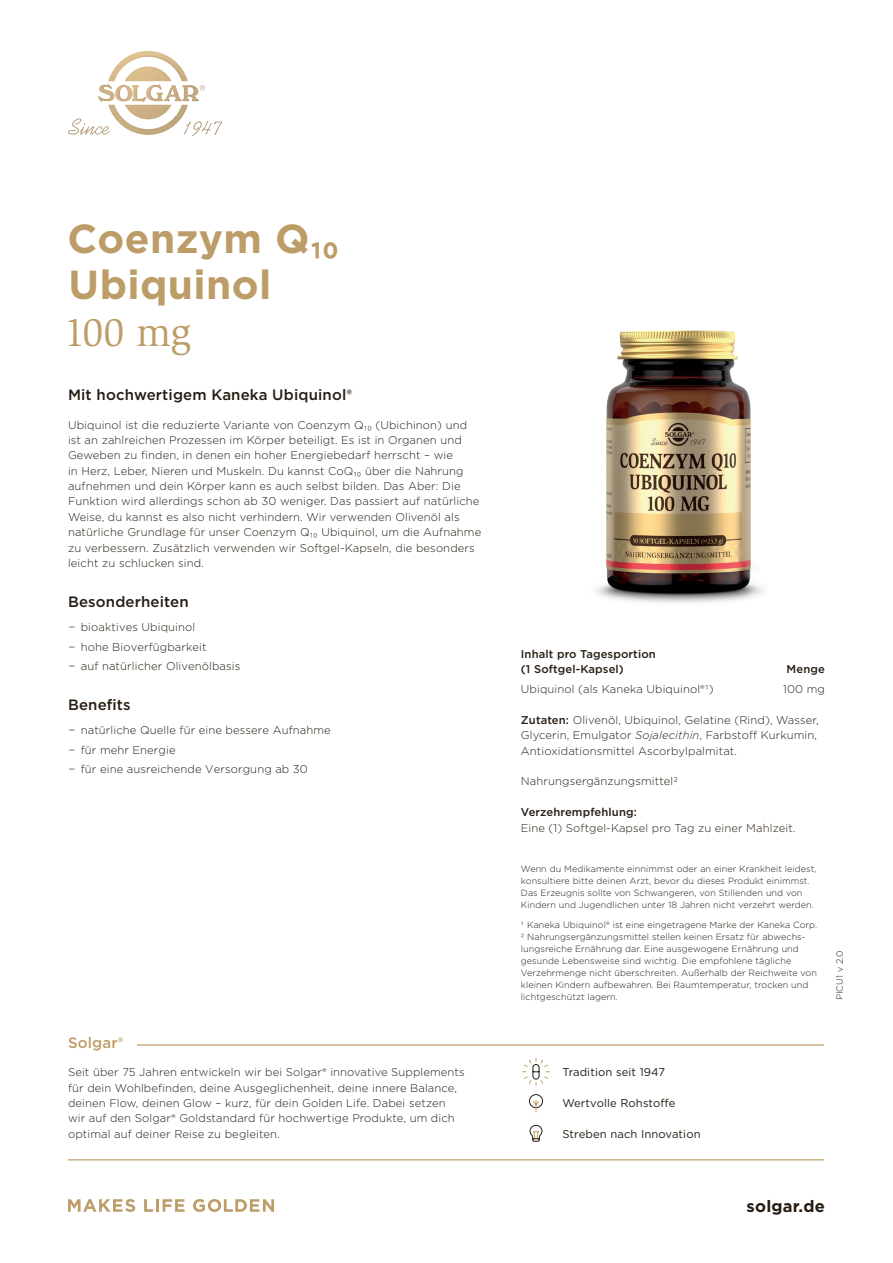
<style>
.page{position:relative;width:893px;height:1263px;background:#fff}
.page>*{position:absolute;margin:0;border:0;box-sizing:border-box;transform-origin:0 0}
.t1{font:700 40.5px/46.5px "Gotham";letter-spacing:.01em;color:#bd9d67}
.t2{font:40.5px "Slimbach Std";color:#bd9d67}
.t3{font:700 16.5px "Gotham";letter-spacing:.015em;color:#261c12}
.t4{font:500 15px "Gotham";letter-spacing:.01em;color:#261c12}
.t5{font:500 15px "Gotham";letter-spacing:.01em;color:#bd9d67}
.t6{font:300 11.25px/15.5px "Gotham";letter-spacing:.01em;color:#261c12}
.t7{font:500 11.25px/15.5px "Gotham";letter-spacing:.01em;color:#261c12}
.t8{font:11.25px "Gotham";letter-spacing:.01em;color:#261c12}
.t9{font:300 9px/12px "Gotham";letter-spacing:.01em;color:#261c12}
.s1{font-weight:500}
.s2{font-style:italic}
</style>
<div class="page">
<svg style="left:522px;top:1058px;width:28px;height:28px"></svg>
<hr style="left:137px;top:1044px;width:687px;height:1px;background:#bd9d67">
<hr style="left:68px;top:1159px;width:756px;height:1px;background:#bd9d67">
<svg style="left:68px;top:1199px;width:67px;height:13px"></svg>
<svg style="left:144px;top:1199px;width:41px;height:13px"></svg>
<svg style="left:193px;top:1199px;width:81px;height:13px"></svg>
<img style="left:148px;top:105px;width:40px;height:30px">
<img style="left:214px;top:121px;width:8px;height:14px">
<img style="left:202px;top:121px;width:6px;height:14px">
<svg style="left:92px;top:126px;width:15px;height:8px"></svg>
<img style="left:72px;top:119px;width:7px;height:14px">
<svg style="left:183px;top:122px;width:16px;height:13px"></svg>
<img style="left:125px;top:105px;width:46px;height:14px">
<img style="left:115px;top:85px;width:27px;height:16px">
<svg style="left:99px;top:84px;width:9px;height:4px"></svg>
<img style="left:182px;top:85px;width:7px;height:16px">
<img style="left:146px;top:85px;width:28px;height:16px">
<svg style="left:200px;top:85px;width:5px;height:5px"></svg>
<img style="left:124px;top:51px;width:24px;height:8px">
<img style="left:125px;top:67px;width:46px;height:14px">
<svg style="left:529px;top:1124px;width:14px;height:18px"></svg>
<div style="left:529px;top:1094px;width:14px;height:14px;border:1px solid #261c12;border-radius:50%"></div>
<svg style="left:532px;top:1100px;width:8px;height:13px"></svg>
<img style="left:595px;top:330px;width:169px;height:273px">
<h1 class="t1" style="left:68px;top:215px;width:272px">Coenzym Q₁₀<br>Ubiquinol</h1>
<h1 class="t2" style="left:64px;top:309px;width:128px">100 mg</h1>
<h3 class="t4" style="left:68px;top:385px;width:286px">Mit hochwertigem Kaneka Ubiquinol®</h3>
<p class="t6" style="left:68px;top:417px;width:415px">Ubiquinol ist die reduzierte Variante von Coenzym Q₁₀ (Ubichinon) und ist an zahlreichen Prozessen im Körper beteiligt. Es ist in Organen und Geweben zu finden, in denen ein hoher Energiebedarf herrscht – wie<br>in Herz, Leber, Nieren und Muskeln. Du kannst CoQ₁₀ über die Nahrung aufnehmen und dein Körper kann es auch selbst bilden. Das Aber: Die Funktion wird allerdings schon ab 30 weniger. Das passiert auf natürliche Weise, du kannst es also nicht verhindern. Wir verwenden Olivenöl als natürliche Grundlage für unser Coenzym Q₁₀ Ubiquinol, um die Aufnahme zu verbessern. Zusätzlich verwenden wir Softgel-Kapseln, die besonders leicht zu schlucken sind.</p>
<h3 class="t4" style="left:68px;top:592px;width:122px">Besonderheiten</h3>
<p class="t6" style="left:68px;top:617px;width:173px;line-height:19.6px">− bioaktives Ubiquinol<br>− hohe Bioverfügbarkeit<br>− auf natürlicher Olivenölbasis</p>
<h3 class="t4" style="left:68px;top:695px;width:64px">Benefits</h3>
<p class="t6" style="left:68px;top:720px;width:264px;line-height:19.6px">− natürliche Quelle für eine bessere Aufnahme − für mehr Energie<br>− für eine ausreichende Versorgung ab 30</p>
<p class="t7" style="left:521px;top:646px;width:136px">Inhalt pro Tagesportion (1 Softgel-Kapsel)</p>
<p class="t7" style="left:787px;top:662px;width:40px">Menge</p>
<p class="t6" style="left:521px;top:681px;width:194px">Ubiquinol (als Kaneka Ubiquinol®1)</p>
<p class="t6" style="left:783px;top:681px;width:43px">100 mg</p>
<p class="t6" style="left:521px;top:712px;width:299px"><span class="s1">Zutaten:</span> Olivenöl, Ubiquinol, Gelatine (Rind), Wasser,<br>Glycerin, Emulgator <span class="s2">Sojalecithin</span>, Farbstoff Kurkumin,<br>Antioxidationsmittel Ascorbylpalmitat.</p>
<p class="t6" style="left:521px;top:773px;width:159px">Nahrungsergänzungsmittel2</p>
<p class="t7" style="left:521px;top:804px;width:117px">Verzehrempfehlung:</p>
<p class="t6" style="left:521px;top:819px;width:276px">Eine (1) Softgel-Kapsel pro Tag zu einer Mahlzeit.</p>
<p class="t9" style="left:521px;top:862px;width:297px">Wenn du Medikamente einnimmst oder an einer Krankheit leidest, konsultiere bitte deinen Arzt, bevor du dieses Produkt einimmst.<br>Das Erzeugnis sollte von Schwangeren, von Stillenden und von Kindern und Jugendlichen unter 18 Jahren nicht verzehrt werden.</p>
<p class="t9" style="left:521px;top:919px;width:298px">1 Kaneka Ubiquinol® ist eine eingetragene Marke der Kaneka Corp.<br>2 Nahrungsergänzungsmittel stellen keinen Ersatz für abwechs&shy;lungsreiche Ernährung dar. Eine ausgewogene Ernährung und gesunde Lebensweise sind wichtig. Die empfohlene tägliche Verzehrmenge nicht überschreiten. Außerhalb der Reichweite von kleinen Kindern aufbewahren. Bei Raumtemperatur, trocken und lichtgeschützt lagern.</p>
<p class="t9" style="left:833px;top:1000px;width:52px;rotate:-90deg">PICU1 v 2.0</p>
<h3 class="t5" style="left:68px;top:1033px;width:57px">Solgar®</h3>
<p class="t6" style="left:68px;top:1064px;width:398px">Seit über 75 Jahren entwickeln wir bei Solgar® innovative Supplements</p>
<p class="t8" style="left:562px;top:1065px;width:104px">Tradition seit 1947</p>
<p class="t6" style="left:68px;top:1079px;width:390px">für dein Wohlbefinden, deine Ausgeglichenheit, deine innere Balance, deinen Flow, deinen Glow – kurz, für dein Golden Life. Dabei setzen wir auf den Solgar® Goldstandard für hochwertige Produkte, um dich optimal auf deiner Reise zu begleiten.</p>
<p class="t8" style="left:562px;top:1096px;width:115px">Wertvolle Rohstoffe</p>
<p class="t8" style="left:562px;top:1127px;width:140px">Streben nach Innovation</p>
<h2 class="t3" style="left:747px;top:1195px;width:80px">solgar.de</h2>
</div>
